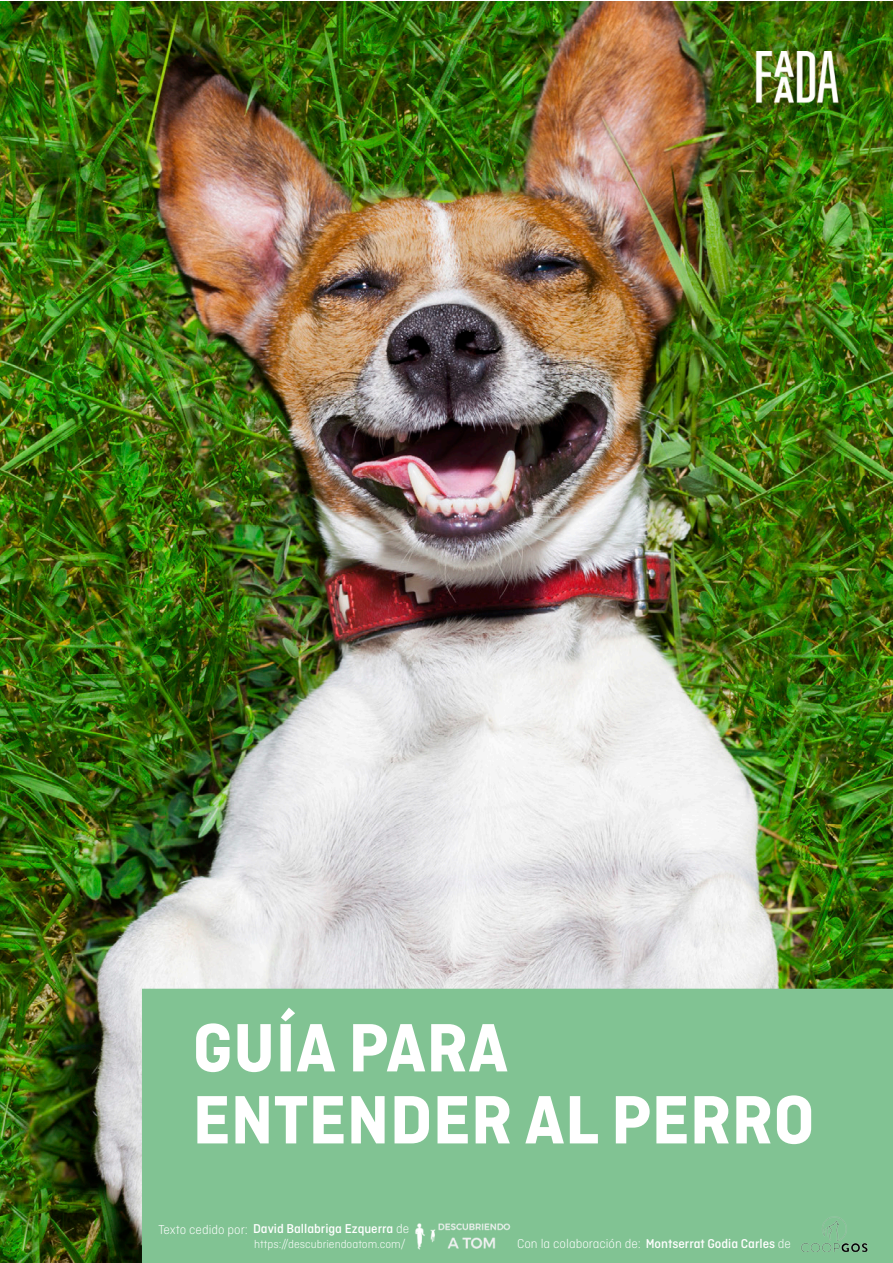
<style>
.page{position:relative;width:893px;height:1263px;background:#fff}
.page>*{position:absolute;margin:0;border:0;box-sizing:border-box;transform-origin:0 0}
.t1{font:700 72px/72px "Ciutadella";color:#fff}
.t2{font:300 13.5px "Ciutadella";color:#fff}
.t3{font:500 13.5px "Ciutadella";color:#fff}
.t4{font:300 12px "Ciutadella";color:#fff}
.s1{font-weight:300}
.s2{font-weight:500}
</style>
<div class="page">
<img style="left:0;top:1px;width:893px;height:1262px">
<div style="left:142px;top:989px;width:751px;height:274px;background:#81c393"></div>
<img style="left:755px;top:52px;width:85px;height:62px">
<img style="left:414px;top:1221px;width:98px;height:29px">
<img style="left:786px;top:1202px;width:84px;height:49px">
<h1 class="t1" style="left:192px;top:1010px;width:624px">GUÍA PARA<br>ENTENDER AL PERRO</h1>
<p class="t3" style="left:158px;top:1221px;width:252px"><span class="s1">Texto cedido por:</span> David Ballabriga Ezquerra <span class="s1">de</span></p>
<p class="t4" style="left:254px;top:1238px;width:153px">https://descubriendoatom.com/</p>
<p class="t2" style="left:517px;top:1237px;width:275px">Con la colaboración de: <span class="s2">Montserrat Godia Carles</span> de</p>
</div>
